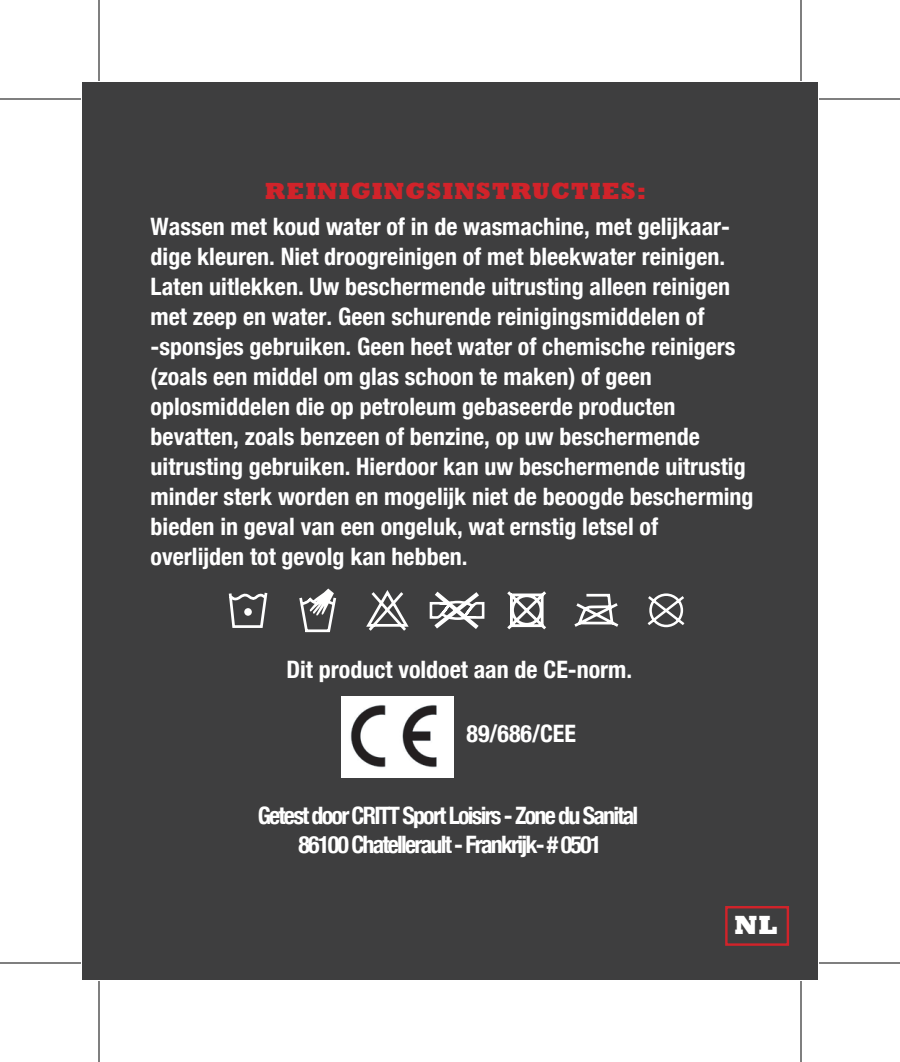
<style>
.page{position:relative;width:900px;height:1062px;background:#fff}
.page>*{position:absolute;margin:0;border:0;box-sizing:border-box;transform-origin:0 0}
.t1{font:800 27px "Rockwell";color:#fff}
.t2{font:700 condensed 24px/30px "Helvetica Neue";color:#fff}
.t3{font:700 condensed 24px/28.8px "Helvetica Neue";letter-spacing:-.075em;color:#fff;text-align:center}
.t4{font:800 24px "Rockwell";letter-spacing:.04em;color:#d1232a}
</style>
<div class="page">
<div style="left:82px;top:82px;width:735px;height:898px;background:#3e3e3f"></div>
<div style="left:725px;top:906px;width:64px;height:40px;border:2px solid #d1232a"></div>
<img style="left:341px;top:696px;width:113px;height:81px">
<svg style="left:299px;top:589px;width:38px;height:44px"></svg>
<svg style="left:429px;top:591px;width:56px;height:38px"></svg>
<svg style="left:574px;top:593px;width:45px;height:34px"></svg>
<svg style="left:647px;top:593px;width:38px;height:35px"></svg>
<svg style="left:228px;top:592px;width:40px;height:36px"></svg>
<svg style="left:507px;top:591px;width:39px;height:39px"></svg>
<svg style="left:366px;top:590px;width:43px;height:41px"></svg>
<hr style="left:0;top:98px;width:81px;height:2px;background:#000">
<hr style="left:819px;top:98px;width:81px;height:2px;background:#000">
<hr style="left:0;top:962px;width:81px;height:2px;background:#000">
<hr style="left:819px;top:962px;width:81px;height:2px;background:#000">
<hr style="left:98px;top:0;width:2px;height:81px;background:#000">
<hr style="left:98px;top:981px;width:2px;height:81px;background:#000">
<hr style="left:800px;top:0;width:2px;height:81px;background:#000">
<hr style="left:800px;top:981px;width:2px;height:81px;background:#000">
<p class="t4" style="left:265px;top:177px;width:383px">REINIGINGSINSTRUCTIES:</p>
<p class="t2" style="left:151px;top:212px;width:605px">Wassen met koud water of in de wasmachine, met gelijkaar&shy;dige kleuren. Niet droogreinigen of met bleekwater reinigen.<br>Laten uitlekken. Uw beschermende uitrusting alleen reinigen met zeep en water. Geen schurende reinigingsmiddelen of -sponsjes gebruiken. Geen heet water of chemische reinigers (zoals een middel om glas schoon te maken) of geen oplosmiddelen die op petroleum gebaseerde producten bevatten, zoals benzeen of benzine, op uw beschermende uitrusting gebruiken. Hierdoor kan uw beschermende uitrustig minder sterk worden en mogelijk niet de beoogde bescherming bieden in geval van een ongeluk, wat ernstig letsel of overlijden tot gevolg kan hebben.</p>
<p class="t2" style="left:286px;top:654px;width:347px">Dit product voldoet aan de CE-norm.</p>
<p class="t2" style="left:467px;top:718px;width:111px">89/686/CEE</p>
<p class="t3" style="left:258px;top:801px;width:382px">Getest door CRITT Sport Loisirs - Zone du Sanital<br>86100 Chatellerault - Frankrijk- # 0501</p>
<p class="t1" style="left:735px;top:909px;width:44px">NL</p>
</div>
